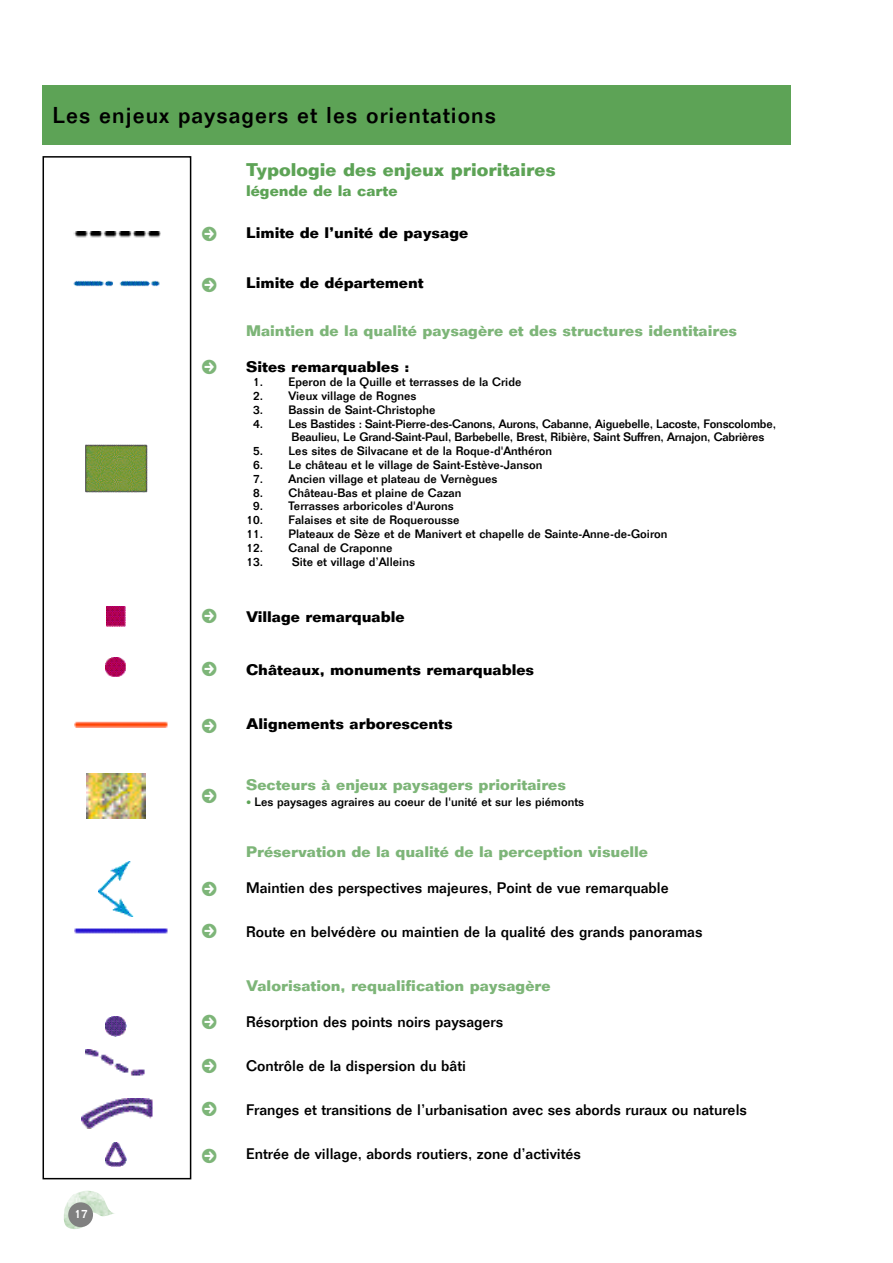
<style>
.page{position:relative;width:893px;height:1263px;background:#fff}
.page>*{position:absolute;margin:0;border:0;box-sizing:border-box;transform-origin:0 0}
.t1{font:500 22.5px "Folio";letter-spacing:.045em;color:#000}
.t2{font:700 18px "Folio";color:#5da356}
.t3{font:18px "Mini Pics Directional RA";color:#7db578}
.t4{font:500 15px "Folio";color:#000}
.t5{font:700 15px "Folio";color:#7db578}
.t6{font:700 15px "Folio";color:#000}
.t7{font:700 15px "Folio";color:#5da356}
.t8{font:500 12px/13.8px "Folio";color:#000}
.t9{font:500 12px "Folio";color:#fff}
.s1{font-size:10.5px;color:#5da356}
</style>
<div class="page">
<img style="left:64px;top:1190px;width:50px;height:39px">
<div style="left:68px;top:1202px;width:25px;height:25px;background:#808080;border-radius:50%"></div>
<div style="left:43px;top:85px;width:748px;height:60px;background:#5da356"></div>
<div style="left:43px;top:156px;width:148px;height:1023px;border:2px solid #000"></div>
<img style="left:85px;top:445px;width:63px;height:47px">
<img style="left:106px;top:606px;width:19px;height:21px">
<img style="left:87px;top:773px;width:58px;height:45px">
<img style="left:98px;top:861px;width:36px;height:55px">
<img style="left:74px;top:928px;width:94px;height:6px">
<img style="left:106px;top:1142px;width:20px;height:24px">
<img style="left:86px;top:1050px;width:59px;height:26px">
<img style="left:82px;top:1098px;width:71px;height:30px">
<img style="left:106px;top:657px;width:20px;height:20px">
<img style="left:106px;top:1016px;width:20px;height:21px">
<img style="left:73px;top:231px;width:88px;height:7px">
<img style="left:73px;top:280px;width:87px;height:7px">
<img style="left:74px;top:721px;width:94px;height:6px">
<h1 class="t1" style="left:53px;top:107px;width:445px">Les enjeux paysagers et les orientations</h1>
<h2 class="t2" style="left:246px;top:164px;width:311px">Typologie des enjeux prioritaires</h2>
<p class="t7" style="left:246px;top:185px;width:153px">légende de la carte</p>
<p class="t6" style="left:246px;top:227px;width:224px">Limite de l’unité de paysage</p>
<p class="t6" style="left:246px;top:277px;width:179px">Limite de département</p>
<p class="t5" style="left:246px;top:326px;width:493px">M aintien de la qualité paysagère et des structures identitaires</p>
<p class="t6" style="left:246px;top:362px;width:165px">Sites remarquables :</p>
<p class="t8" style="left:253px;top:376px;width:270px">1. Eperon de la Quille et terrasses de la Cride</p>
<p class="t8" style="left:253px;top:390px;width:165px">2. Vieux village de Rognes</p>
<p class="t8" style="left:253px;top:404px;width:184px">3. Bassin de Saint-Christophe</p>
<p class="t8" style="left:292px;top:418px;width:486px;text-indent:-38px">4. Les Bastides : Saint-Pierre-des-Canons, Aurons, Cabanne, Aiguebelle, Lacoste, Fonscolombe,<br>Beaulieu, Le Grand-Saint-Paul, Barbebelle, Brest, Ribière, Saint Suffren, Arnajon, Cabrières</p>
<p class="t8" style="left:253px;top:445px;width:301px">5. Les sites de Silvacane et de la Roque-d'Anthéron</p>
<p class="t8" style="left:253px;top:459px;width:291px">6. Le château et le village de Saint-Estève-Janson</p>
<p class="t8" style="left:253px;top:473px;width:246px">7. Ancien village et plateau de Vernègues</p>
<p class="t8" style="left:253px;top:487px;width:210px">8. Château-Bas et plaine de Cazan</p>
<p class="t8" style="left:253px;top:500px;width:202px">9. Terrasses arboricoles d'Aurons</p>
<p class="t8" style="left:246px;top:514px;width:215px">10. Falaises et site de Roquerousse</p>
<p class="t8" style="left:246px;top:528px;width:423px">11. Plateaux de Sèze et de Manivert et chapelle de Sainte-Anne-de-Goiron</p>
<p class="t8" style="left:246px;top:542px;width:148px">12. Canal de Craponne<br>13.</p>
<h2 class="t3" style="left:219px;top:226px;width:17px;rotate:90deg">,</h2>
<h2 class="t3" style="left:219px;top:277px;width:17px;rotate:90deg">,</h2>
<h2 class="t3" style="left:219px;top:359px;width:17px;rotate:90deg">,</h2>
<p class="t8" style="left:292px;top:556px;width:124px">Site et village d’Alleins</p>
<p class="t9" style="left:74px;top:1209px;width:15px">17</p>
<h2 class="t3" style="left:219px;top:608px;width:17px;rotate:90deg">,</h2>
<h2 class="t3" style="left:219px;top:661px;width:17px;rotate:90deg">,</h2>
<h2 class="t3" style="left:219px;top:718px;width:17px;rotate:90deg">,</h2>
<h2 class="t3" style="left:219px;top:788px;width:17px;rotate:90deg">,</h2>
<h2 class="t3" style="left:219px;top:881px;width:17px;rotate:90deg">,</h2>
<h2 class="t3" style="left:219px;top:923px;width:17px;rotate:90deg">,</h2>
<h2 class="t3" style="left:219px;top:1014px;width:17px;rotate:90deg">,</h2>
<h2 class="t3" style="left:219px;top:1058px;width:17px;rotate:90deg">,</h2>
<h2 class="t3" style="left:219px;top:1101px;width:17px;rotate:90deg">,</h2>
<h2 class="t3" style="left:219px;top:1147px;width:17px;rotate:90deg">,</h2>
<p class="t6" style="left:246px;top:612px;width:160px">Village remarquable</p>
<p class="t6" style="left:246px;top:664px;width:290px">Châteaux, monuments remarquables</p>
<p class="t6" style="left:246px;top:719px;width:208px">Alignements arborescents</p>
<p class="t5" style="left:246px;top:780px;width:321px">Secteurs à enjeux paysagers prioritaires</p>
<p class="t8" style="left:246px;top:796px;width:340px"><span class="s1">•</span> Les paysages agraires au coeur de l'unité et sur les piémonts</p>
<p class="t5" style="left:246px;top:846px;width:404px">Préservation de la qualité de la perception visuelle</p>
<p class="t4" style="left:246px;top:882px;width:424px">Maintien des perspectives majeures, Point de vue remarquable</p>
<p class="t4" style="left:246px;top:926px;width:458px">Route en belvédère ou maintien de la qualité des grands panoramas</p>
<p class="t5" style="left:246px;top:980px;width:306px">Valorisation, requalification paysagère</p>
<p class="t4" style="left:246px;top:1016px;width:259px">Résorption des points noirs paysagers</p>
<p class="t4" style="left:246px;top:1060px;width:221px">Contrôle de la dispersion du bâti</p>
<p class="t4" style="left:246px;top:1104px;width:502px">Franges et transitions de l’urbanisation avec ses abords ruraux ou naturels</p>
<p class="t4" style="left:246px;top:1148px;width:337px">Entrée de village, abords routiers, zone d’activités</p>
</div>
